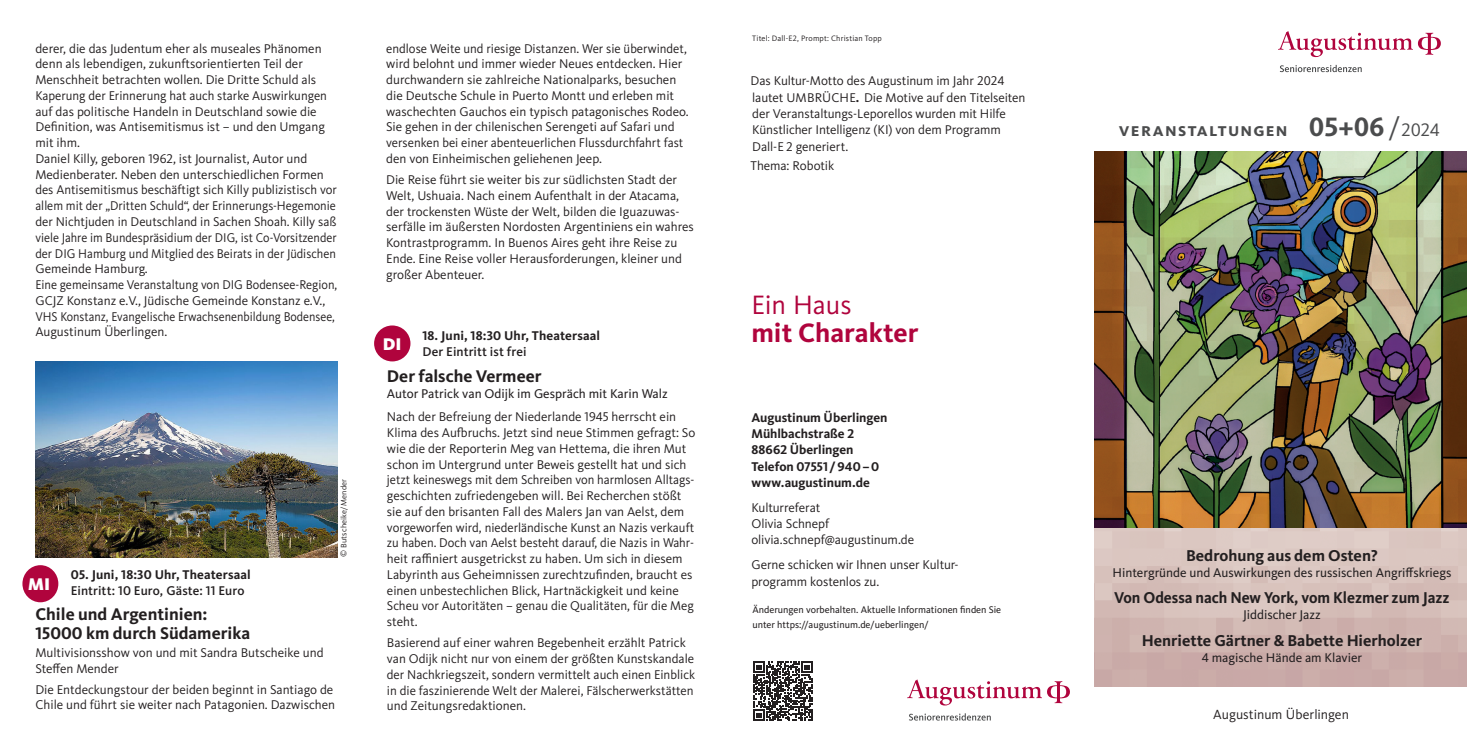
<style>
.page{position:relative;width:1467px;height:745px;background:#fff}
.page>*{position:absolute;margin:0;border:0;box-sizing:border-box;transform-origin:0 0}
.t1{font:700 27.5px "Kievit OT";color:#b0043d}
.t2{font:27.5px "Kievit OT";color:#b0043d}
.t3{font:700 18.75px "Kievit OT";letter-spacing:.07em;color:#4b4c4d}
.t4{font:700 17.5px/18.8px "Kievit OT";color:#231f20}
.t5{font:900 17.5px "Kievit OT";color:#fff}
.t6{font:700 16.25px "Kievit OT";color:#231f20}
.t7{font:700 16.25px "Kievit OT";color:#231f20;scale:.95 1}
.t8{font:13.75px "Kievit OT";color:#231f20}
.t9{font:13.12px/15.8px "Kievit OT";color:#231f20}
.t10{font:700 13.12px/16.2px "Kievit OT";letter-spacing:.005em;color:#231f20}
.t11{font:13.12px "Kievit OT";color:#231f20}
.t12{font:500 13.12px "Kievit OT";letter-spacing:.005em;color:#231f20}
.t13{font:10px/15px "Kievit OT";color:#231f20}
.t14{font:8.12px "Kievit OT";letter-spacing:.02em;color:#231f20}
.s1{font-weight:700;font-style:italic}
.s2{font-size:27.5px}
.s3{font-weight:400;font-size:27.5px}
.s4{font-weight:400}
</style>
<div class="page">
<svg style="left:907px;top:679px;width:163px;height:26px"></svg>
<svg style="left:909px;top:713px;width:82px;height:7px"></svg>
<svg style="left:753px;top:661px;width:60px;height:59px"></svg>
<div style="left:22px;top:564px;width:36px;height:38px;background:#b0043d;border-radius:50%"></div>
<div style="left:374px;top:325px;width:36px;height:36px;background:#b0043d;border-radius:50%"></div>
<img style="left:35px;top:361px;width:303px;height:196px">
<svg style="left:1278px;top:31px;width:163px;height:26px"></svg>
<svg style="left:1280px;top:65px;width:82px;height:7px"></svg>
<img style="left:1094px;top:152px;width:373px;height:534px">
<p class="t9" style="left:35px;top:40px;width:303px">derer, die das Judentum eher als museales Phänomen denn als lebendigen, zukunftsorientierten Teil der Menschheit betrachten wollen. Die Dritte Schuld als Kaperung der Erinnerung hat auch starke Auswirkungen auf das politische Handeln in Deutschland sowie die Definition, was Antisemitismus ist – und den Umgang mit ihm.<br>Daniel Killy, geboren 1962, ist Journalist, Autor und Medienberater. Neben den unterschiedlichen Formen des Antisemitismus beschäftigt sich Killy publizistisch vor allem mit der „Dritten Schuld“, der Erinnerungs-Hegemonie der Nichtjuden in Deutschland in Sachen Shoah. Killy saß viele Jahre im Bundespräsidium der DIG, ist Co-Vorsitzender der DIG Hamburg und Mitglied des Beirats in der Jüdischen Gemeinde Hamburg.<br>Eine gemeinsame Veranstaltung von DIG Bodensee-Region, GCJZ Konstanz e.V., Jüdische Gemeinde Konstanz e.V., VHS Konstanz, Evangelische Erwachsenenbildung Bodensee, Augustinum Überlingen.</p>
<p class="t9" style="left:386px;top:40px;width:304px">endlose Weite und riesige Distanzen. Wer sie überwindet, wird belohnt und immer wieder Neues entdecken. Hier durchwandern sie zahlreiche Nationalparks, besuchen die Deutsche Schule in Puerto Montt und erleben mit waschechten Gauchos ein typisch patagonisches Rodeo.<br>Sie gehen in der chilenischen Serengeti auf Safari und versenken bei einer abenteuerlichen Flussdurchfahrt fast den von Einheimischen geliehenen Jeep.</p>
<p class="t9" style="left:386px;top:172px;width:309px">Die Reise führt sie weiter bis zur südlichsten Stadt der Welt, Ushuaia. Nach einem Aufenthalt in der Atacama, der trockensten Wüste der Welt, bilden die Iguazuwas&shy;serfälle im äußersten Nordosten Argentiniens ein wahres Kontrastprogramm. In Buenos Aires geht ihre Reise zu Ende. Eine Reise voller Herausforderungen, kleiner und großer Abenteuer.</p>
<p class="t10" style="left:422px;top:327px;width:179px">18. Juni, 18:30 Uhr, Theatersaal</p>
<p class="t12" style="left:422px;top:343px;width:106px">Der Eintritt ist frei</p>
<h3 class="t4" style="left:387px;top:366px;width:156px">Der falsche Vermeer</h3>
<p class="t11" style="left:387px;top:386px;width:282px">Autor Patrick van Odijk im Gespräch mit Karin Walz</p>
<p class="t9" style="left:387px;top:409px;width:310px">Nach der Befreiung der Niederlande 1945 herrscht ein Klima des Aufbruchs. Jetzt sind neue Stimmen gefragt: So wie die der Reporterin Meg van Hettema, die ihren Mut schon im Untergrund unter Beweis gestellt hat und sich jetzt keineswegs mit dem Schreiben von harmlosen Alltags&shy;geschichten zufriedengeben will. Bei Recherchen stößt sie auf den brisanten Fall des Malers Jan van Aelst, dem vorgeworfen wird, niederländische Kunst an Nazis verkauft zu haben. Doch van Aelst besteht darauf, die Nazis in Wahr&shy;heit raffiniert ausgetrickst zu haben. Um sich in diesem Labyrinth aus Geheimnissen zurechtzufinden, braucht es einen unbestechlichen Blick, Hartnäckigkeit und keine Scheu vor Autoritäten – genau die Qualitäten, für die Meg steht.</p>
<p class="t9" style="left:387px;top:634px;width:310px">Basierend auf einer wahren Begebenheit erzählt Patrick van Odijk nicht nur von einem der größten Kunstskandale der Nachkriegszeit, sondern vermittelt auch einen Einblick in die faszinierende Welt der Malerei, Fälscherwerkstätten und Zeitungsredaktionen.</p>
<h3 class="t5" style="left:383px;top:333px;width:20px">DI</h3>
<p class="t14" style="left:339px;top:557px;width:80px;rotate:-90deg">© Butscheike/Mender</p>
<p class="t10" style="left:71px;top:566px;width:181px">05. Juni, 18:30 Uhr, Theatersaal</p>
<p class="t12" style="left:71px;top:582px;width:175px">Eintritt: 10 Euro, Gäste: 11 Euro</p>
<h3 class="t4" style="left:35px;top:605px;width:216px">Chile und Argentinien:<br>15000 km durch Südamerika</h3>
<p class="t9" style="left:35px;top:644px;width:290px">Multivisionsshow von und mit Sandra Butscheike und<br>Steffen Mender</p>
<p class="t9" style="left:35px;top:681px;width:301px">Die Entdeckungstour der beiden beginnt in Santiago de<br>Chile und führt sie weiter nach Patagonien. Dazwischen</p>
<h3 class="t5" style="left:28px;top:573px;width:24px">MI</h3>
<p class="t14" style="left:752px;top:34px;width:131px">Titel: Dall-E2, Prompt: Christian Topp</p>
<p class="t9" style="left:750px;top:73px;width:277px;line-height:16.2px">Das Kultur-Motto des Augustinum im Jahr 2024 lautet UMBRÜCHE<span class="s1">.</span> Die Motive auf den Titelseiten der Veranstaltungs-Leporellos wurden mit Hilfe Künstlicher Intelligenz (KI) von dem Programm Dall-E2 generiert.</p>
<p class="t9" style="left:750px;top:158px;width:85px">Thema: Robotik</p>
<h1 class="t2" style="left:751px;top:290px;width:102px">Ein Haus</h1>
<h1 class="t1" style="left:751px;top:316px;width:169px">mit Charakter</h1>
<p class="t10" style="left:751px;top:409px;width:138px">Augustinum Überlingen<br>Mühlbachstraße 2<br>88662 Überlingen<br>Telefon 07551 /940–0 www.augustinum.de</p>
<p class="t9" style="left:751px;top:499px;width:164px;line-height:16.2px">Kulturreferat<br>Olivia Schnepf olivia.schnepf@augustinum.de</p>
<p class="t9" style="left:751px;top:556px;width:209px;line-height:16.2px">Gerne schicken wir Ihnen unser Kultur&shy;programm kostenlos zu.</p>
<p class="t13" style="left:752px;top:602px;width:250px">Änderungen vorbehalten. Aktuelle Informationen finden Sie unter https://augustinum.de/ueberlingen/</p>
<h2 class="t3" style="left:1119px;top:118px;width:323px">veranstaltungen <span class="s2">05+06</span> <span class="s3">/</span><span class="s4">2024</span></h2>
<p class="t6" style="left:1186px;top:545px;width:193px">Bedrohung aus dem Osten?</p>
<p class="t11" style="left:1112px;top:564px;width:341px">Hintergründe und Auswirkungen des russischen Angriffskriegs</p>
<p class="t7" style="left:1114px;top:588px;width:355px">Von Odessa nach New York, vom Klezmer zum Jazz</p>
<p class="t11" style="left:1243px;top:607px;width:79px">Jiddischer Jazz</p>
<p class="t6" style="left:1142px;top:630px;width:282px">Henriette Gärtner &amp; Babette Hierholzer</p>
<p class="t11" style="left:1202px;top:649px;width:162px">4 magische Hände am Klavier</p>
<p class="t8" style="left:1213px;top:706px;width:137px">Augustinum Überlingen</p>
</div>
